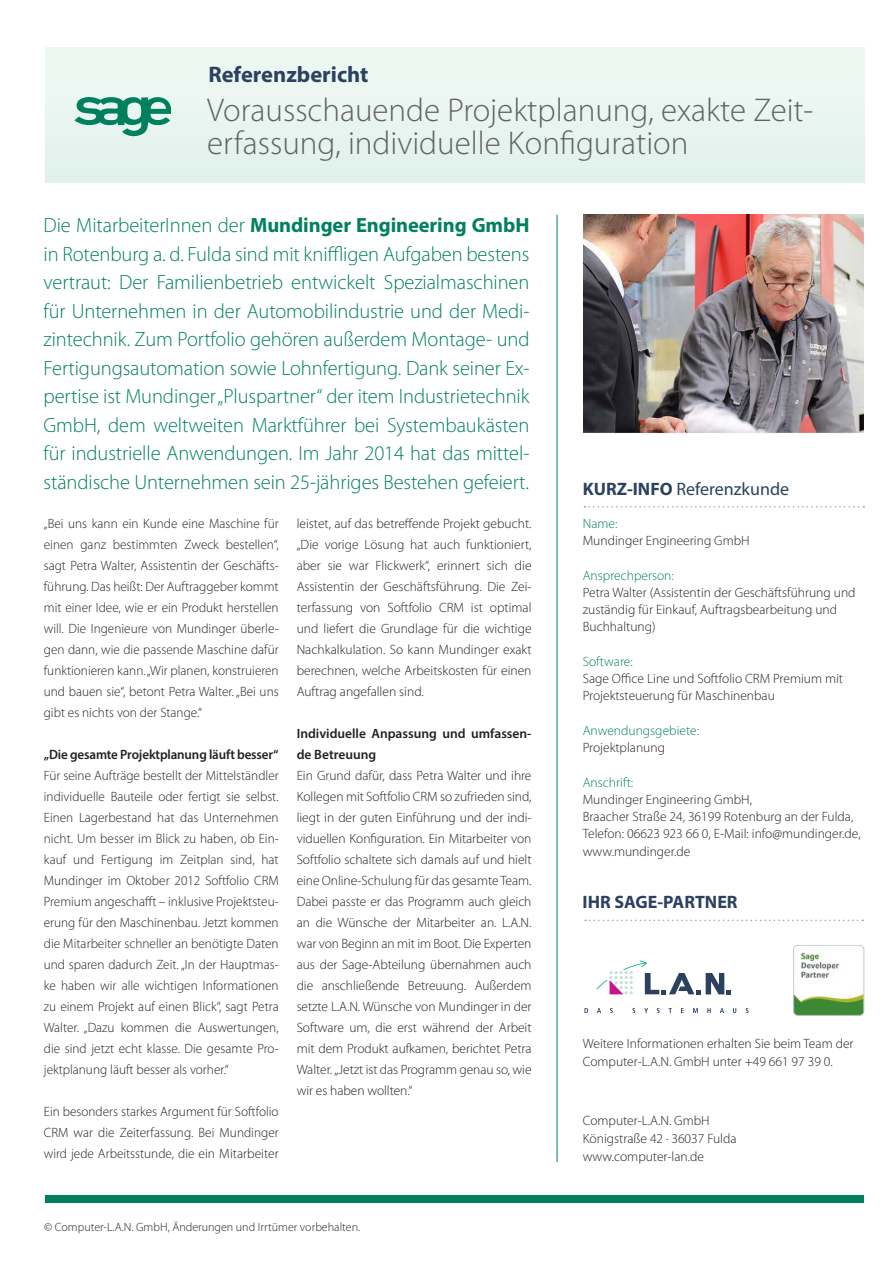
<style>
.page{position:relative;width:893px;height:1263px;background:#fff}
.page>*{position:absolute;margin:0;border:0;box-sizing:border-box;transform-origin:0 0}
.t1{font:300 33px/33px "Myriad Pro";color:#616164}
.t2{font:700 22.5px "Myriad Pro";color:#2c4160}
.t3{font:300 20.7px/28.5px "Myriad Pro";letter-spacing:-.005em;color:#00805f;text-align:justify}
.t4{font:18px "Myriad Pro";color:#2c4160}
.t5{font:700 18px "Myriad Pro";color:#2c4160}
.t6{font:300 13.5px/21px "Myriad Pro";color:#231f20}
.t7{font:600 13.5px/21px "Myriad Pro";color:#231f20}
.t8{font:300 13.5px "Myriad Pro";color:#00805f}
.t9{font:300 12px "Myriad Pro";color:#231f20}
.s1{font-weight:700}
</style>
<div class="page">
<div style="left:45px;top:47px;width:819px;height:136px;background:#eaf5f0"></div>
<img style="left:793px;top:945px;width:71px;height:71px">
<svg style="left:584px;top:1008px;width:4px;height:5px"></svg>
<svg style="left:597px;top:1008px;width:4px;height:5px"></svg>
<svg style="left:610px;top:1008px;width:3px;height:5px"></svg>
<svg style="left:632px;top:1008px;width:3px;height:5px"></svg>
<svg style="left:644px;top:1008px;width:4px;height:5px"></svg>
<svg style="left:657px;top:1008px;width:3px;height:5px"></svg>
<svg style="left:693px;top:1008px;width:5px;height:5px"></svg>
<svg style="left:707px;top:1008px;width:4px;height:5px"></svg>
<svg style="left:720px;top:1008px;width:4px;height:5px"></svg>
<svg style="left:706px;top:973px;width:25px;height:21px"></svg>
<svg style="left:596px;top:960px;width:104px;height:34px"></svg>
<img style="left:583px;top:215px;width:281px;height:219px">
<div style="left:45px;top:1195px;width:819px;height:8px;background:#00805f"></div>
<svg style="left:74px;top:97px;width:97px;height:40px"></svg>
<hr style="left:557px;top:215px;width:1px;height:947px;background:#00805f">
<svg style="left:585px;top:919px;width:278px;height:2px"></svg>
<svg style="left:584px;top:506px;width:280px;height:1px"></svg>
<h2 class="t2" style="left:208px;top:59px;width:162px">Referenzbericht</h2>
<h1 class="t1" style="left:207px;top:93px;width:608px">Vorausschauende Projektplanung, exakte Zeit&shy;erfassung, individuelle Konfiguration</h1>
<p class="t3" style="left:44px;top:211px;width:487px">Die MitarbeiterInnen der <span class="s1">Mundinger Engineering GmbH </span>in Rotenburg a. d. Fulda sind mit kniffligen Aufgaben bestens vertraut: Der Familienbetrieb entwickelt Spezialmaschinen für Unternehmen in der Automobilindustrie und der Medi&shy;zintechnik. Zum Portfolio gehören außerdem Montage- und Fertigungsautomation sowie Lohnfertigung. Dank seiner Ex&shy;pertise ist Mundinger „Pluspartner“ der item Industrietechnik GmbH, dem weltweiten Marktführer bei Systembaukästen für industrielle Anwendungen. Im Jahr 2014 hat das mittel&shy;ständische Unternehmen sein 25-jähriges Bestehen gefeiert.</p>
<p class="t6" style="left:44px;top:513px;width:236px;text-align:justify">„Bei uns kann ein Kunde eine Maschine für einen ganz bestimmten Zweck bestellen“, sagt Petra Walter, Assistentin der Geschäfts&shy;führung. Das heißt: Der Auftraggeber kommt mit einer Idee, wie er ein Produkt herstellen will. Die Ingenieure von Mundinger überle&shy;gen dann, wie die passende Maschine dafür funktionieren kann. „Wir planen, konstruieren und bauen sie“, betont Petra Walter. „Bei uns gibt es nichts von der Stange.“</p>
<p class="t7" style="left:44px;top:743px;width:236px">„Die gesamte Projektplanung läuft besser“</p>
<p class="t6" style="left:44px;top:765px;width:236px;text-align:justify">Für seine Aufträge bestellt der Mittelständler individuelle Bauteile oder fertigt sie selbst.<br>Einen Lagerbestand hat das Unternehmen nicht. Um besser im Blick zu haben, ob Ein&shy;kauf und Fertigung im Zeitplan sind, hat Mundinger im Oktober 2012 Softfolio CRM Premium angeschafft – inklusive Projektsteu&shy;erung für den Maschinenbau. Jetzt kommen die Mitarbeiter schneller an benötigte Daten und sparen dadurch Zeit. „In der Hauptmas&shy;ke haben wir alle wichtigen Informationen zu einem Projekt auf einen Blick“, sagt Petra Walter. „Dazu kommen die Auswertungen, die sind jetzt echt klasse. Die gesamte Pro&shy;jektplanung läuft besser als vorher.“</p>
<p class="t6" style="left:44px;top:1101px;width:236px;text-align:justify">Ein besonders starkes Argument für Softfolio CRM war die Zeiterfassung. Bei Mundinger wird jede Arbeitsstunde, die ein Mitarbeiter</p>
<p class="t6" style="left:297px;top:513px;width:236px;text-align:justify">leistet, auf das betreffende Projekt gebucht. „Die vorige Lösung hat auch funktioniert, aber sie war Flickwerk“, erinnert sich die Assistentin der Geschäftsführung. Die Zei&shy;terfassung von Softfolio CRM ist optimal und liefert die Grundlage für die wichtige Nachkalkulation. So kann Mundinger exakt berechnen, welche Arbeitskosten für einen Auftrag angefallen sind.</p>
<p class="t7" style="left:297px;top:722px;width:236px">Individuelle Anpassung und umfassen&shy;de Betreuung</p>
<p class="t6" style="left:297px;top:765px;width:236px;text-align:justify">Ein Grund dafür, dass Petra Walter und ihre Kollegen mit Softfolio CRM so zufrieden sind, liegt in der guten Einführung und der indi&shy;viduellen Konfiguration. Ein Mitarbeiter von Softfolio schaltete sich damals auf und hielt eine Online-Schulung für das gesamte Team.<br>Dabei passte er das Programm auch gleich an die Wünsche der Mitarbeiter an. L.A.N. war von Beginn an mit im Boot. Die Experten aus der Sage-Abteilung übernahmen auch die anschließende Betreuung. Außerdem setzte L.A.N. Wünsche von Mundinger in der Software um, die erst während der Arbeit mit dem Produkt aufkamen, berichtet Petra Walter. „Jetzt ist das Programm genau so, wie wir es haben wollten.“</p>
<p class="t9" style="left:44px;top:1219px;width:318px">© Computer-L.A.N. GmbH, Änderungen und Irrtümer vorbehalten.</p>
<h3 class="t4" style="left:583px;top:478px;width:208px"><span class="s1">KURZ-INFO</span> Referenzkunde</h3>
<p class="t8" style="left:583px;top:515px;width:36px">Name:</p>
<p class="t6" style="left:583px;top:530px;width:168px">Mundinger Engineering GmbH</p>
<p class="t8" style="left:583px;top:567px;width:93px">Ansprechperson:</p>
<p class="t6" style="left:583px;top:584px;width:274px;line-height:17.2px">Petra Walter (Assistentin der Geschäftsführung und zuständig für Einkauf, Auftragsbearbeitung und<br>Buchhaltung)</p>
<p class="t8" style="left:583px;top:653px;width:52px">Software:</p>
<p class="t6" style="left:583px;top:670px;width:262px;line-height:17.2px">Sage Office Line und Softfolio CRM Premium mit<br>Projektsteuerung für Maschinenbau</p>
<p class="t8" style="left:583px;top:722px;width:118px">Anwendungsgebiete:</p>
<p class="t6" style="left:583px;top:737px;width:84px">Projektplanung</p>
<p class="t8" style="left:583px;top:774px;width:52px">Anschrift:</p>
<p class="t6" style="left:583px;top:791px;width:279px;line-height:17.2px">Mundinger Engineering GmbH,<br>Braacher Straße 24, 36199 Rotenburg an der Fulda, Telefon: 06623 923 66 0, E-Mail: info@mundinger.de, www.mundinger.de</p>
<h3 class="t5" style="left:583px;top:890px;width:157px">IHR SAGE-PARTNER</h3>
<p class="t6" style="left:583px;top:1034px;width:272px;line-height:18px">Weitere Informationen erhalten Sie beim Team der<br>Computer-L.A.N. GmbH unter +49 661 97 39 0.</p>
<p class="t6" style="left:583px;top:1112px;width:155px;line-height:18px">Computer-L.A.N. GmbH<br>Königstraße 42 · 36037 Fulda www.computer-lan.de</p>
</div>
